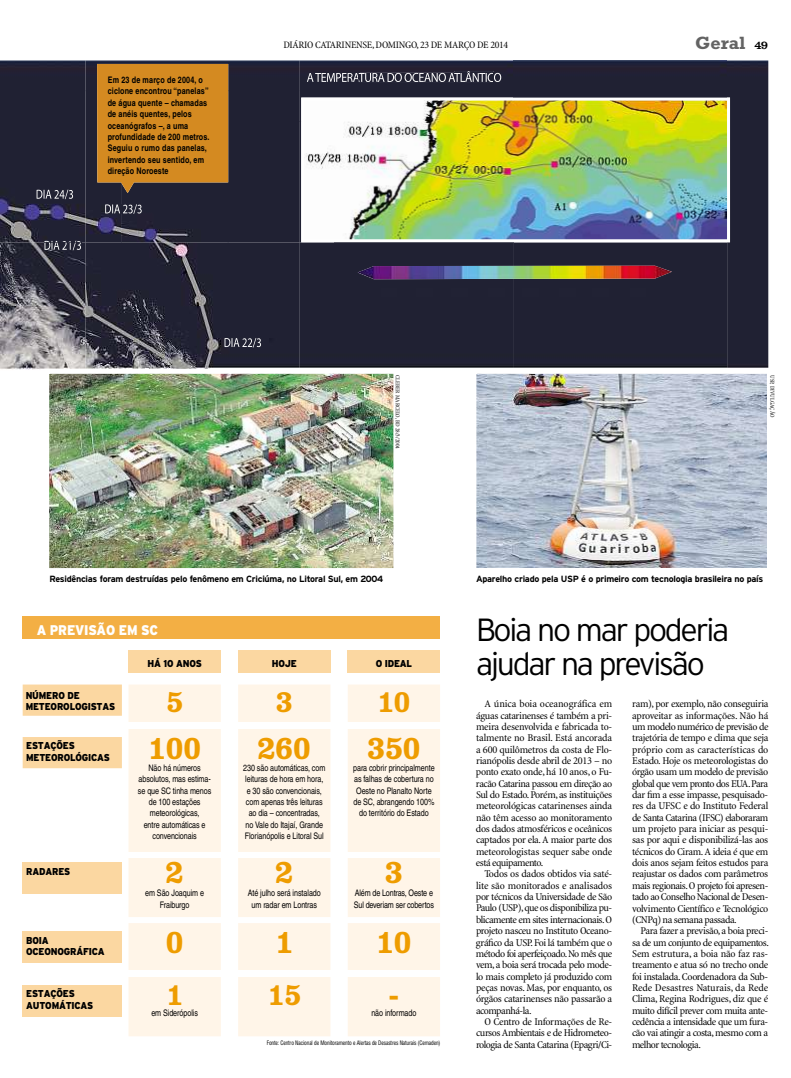
<style>
.page{position:relative;width:791px;height:1078px;background:#fff}
.page>*{position:absolute;margin:0;border:0;box-sizing:border-box;transform-origin:0 0}
.t1{font:300 32px/34px "Interstate Plus";letter-spacing:-.07em;color:#000}
.t2{font:32px "Clarendon Bold DTC";letter-spacing:-.02em;color:#ee9c00}
.t3{font:30px "Clarendon Bold DTC";color:#ee9c00}
.t4{font:700 18px "Rockwell";color:#636363}
.t5{font:900 14px "Interstate";letter-spacing:-.02em;color:#fff;scale:.9 1}
.t6{font:condensed 10.5px/11.3px "Minion";letter-spacing:-.04em;color:#000;text-align:justify;scale:1.1 1}
.t7{font:900 10px/11.3px "Interstate";letter-spacing:-.02em;color:#000;scale:.9 1}
.t8{font:condensed 10px "Minion";letter-spacing:-.025em;color:#000;scale:1.1 1}
.t9{font:9px/11.3px "Helvetica";letter-spacing:-.01em;color:#000;text-align:center;scale:.8 1}
.t10{font:700 9px/11.3px "Helvetica";letter-spacing:.02em;color:#000;scale:.8 1}
.t11{font:700 9px "Interstate Plus";letter-spacing:-.03em;color:#000}
.t12{font:6px "Helvetica Con";letter-spacing:-.02em;color:#000;scale:.9 1}
.t13{font:condensed 6px "Minion";color:#000}
.s1{font-family:"Clarendon";font-weight:400;font-size:12px;color:#000}
</style>
<div class="page">
<img style="left:0;top:60px;width:86px;height:310px">
<img style="left:86px;top:60px;width:213px;height:31px">
<img style="left:86px;top:91px;width:35px;height:151px">
<div style="left:228px;top:91px;width:71px;height:151px;background:#202133"></div>
<img style="left:121px;top:193px;width:107px;height:49px">
<img style="left:299px;top:60px;width:214px;height:61px">
<img style="left:299px;top:121px;width:2px;height:121px">
<img style="left:513px;top:60px;width:214px;height:38px">
<div style="left:727px;top:60px;width:41px;height:308px;background:#202133"></div>
<img style="left:86px;top:242px;width:641px;height:127px">
<img style="left:225px;top:338px;width:36px;height:9px">
<img style="left:105px;top:204px;width:37px;height:10px">
<img style="left:37px;top:189px;width:36px;height:10px">
<img style="left:45px;top:241px;width:36px;height:1px">
<img style="left:45px;top:242px;width:36px;height:8px">
<svg style="left:307px;top:73px;width:7px;height:9px"></svg>
<img style="left:315px;top:73px;width:44px;height:9px">
<img style="left:360px;top:73px;width:94px;height:9px">
<img style="left:455px;top:71px;width:39px;height:11px">
<svg style="left:494px;top:73px;width:7px;height:9px"></svg>
<img style="left:301px;top:98px;width:429px;height:144px">
<img style="left:381px;top:288px;width:16px;height:8px">
<img style="left:417px;top:288px;width:15px;height:8px">
<img style="left:451px;top:288px;width:16px;height:8px">
<img style="left:488px;top:288px;width:16px;height:8px">
<img style="left:523px;top:288px;width:15px;height:8px">
<img style="left:560px;top:288px;width:15px;height:8px">
<img style="left:593px;top:288px;width:15px;height:8px">
<img style="left:630px;top:288px;width:16px;height:8px">
<img style="left:358px;top:266px;width:314px;height:13px">
<svg style="left:129px;top:684px;width:311px;height:352px;background:#fff6ea"></svg>
<svg style="left:23px;top:684px;width:99px;height:84px"></svg>
<div style="left:23px;top:616px;width:417px;height:23px;background:#f3af44"></div>
<div style="left:129px;top:650px;width:92px;height:23px;background:#fbd7a1"></div>
<img style="left:44px;top:369px;width:350px;height:200px">
<svg style="left:476px;top:373px;width:291px;height:195px;background:#b6bdc8"></svg>
<div style="left:238px;top:650px;width:92px;height:23px;background:#fbd7a1"></div>
<div style="left:23px;top:862px;width:99px;height:31px;background:#fbd7a1"></div>
<div style="left:23px;top:931px;width:99px;height:31px;background:#fbd7a1"></div>
<div style="left:23px;top:984px;width:99px;height:32px;background:#fbd7a1"></div>
<div style="left:48px;top:722px;width:532px;height:6px;background:#fff"></div>
<svg style="left:48px;top:851px;width:392px;height:71px;fill:#fff5e8"></svg>
<div style="left:48px;top:970px;width:532px;height:6px;background:#fff"></div>
<div style="left:348px;top:650px;width:92px;height:23px;background:#fbd7a1"></div>
<img style="left:97px;top:64px;width:131px;height:129px">
<p class="t10" style="left:108px;top:74px;width:129px">Em 23 de março de 2004, o ciclone encontrou “panelas” de água quente – chamadas de anéis quentes, pelos oceanógrafos –, a uma profundidade de 200 metros.<br>Seguiu o rumo das panelas, invertendo seu sentido, em direção Noroeste</p>
<p class="t8" style="left:283px;top:40px;width:206px">DIÁRIO CATARINENSE, DOMINGO, 23 DE MARÇO DE 2014</p>
<h3 class="t4" style="left:695px;top:32px;width:75px">Geral <span class="s1">49</span></h3>
<p class="t13" style="left:401px;top:375px;width:75px;rotate:90deg">CLEBER MARCELO, BD 28/3/2004</p>
<p class="t13" style="left:775px;top:375px;width:44px;rotate:90deg">USP, DIVULGAÇÃO</p>
<p class="t11" style="left:49px;top:574px;width:335px">Residências foram destruídas pelo fenômeno em Criciúma, no Litoral Sul, em 2004</p>
<p class="t11" style="left:476px;top:574px;width:289px">Aparelho criado pela USP é o primeiro com tecnologia brasileira no país</p>
<h3 class="t5" style="left:37px;top:622px;width:137px">A PREVISÃO EM SC</h3>
<p class="t7" style="left:147px;top:657px;width:62px">HÁ 10 ANOS</p>
<p class="t7" style="left:272px;top:657px;width:29px">HOJE</p>
<h2 class="t3" style="left:166px;top:685px;width:19px">5</h2>
<p class="t7" style="left:26px;top:689px;width:101px">NÚMERO DE<br>METEOROLOGISTAS</p>
<p class="t7" style="left:26px;top:739px;width:95px">ESTAÇÕES<br>METEOROLÓGICAS</p>
<h2 class="t3" style="left:276px;top:685px;width:19px">3</h2>
<h1 class="t2" style="left:257px;top:730px;width:55px">260</h1>
<p class="t9" style="left:243px;top:762px;width:104px">230 são automáticas, com leituras de hora em hora, e 30 são convencionais, com apenas três leituras ao dia – concentradas,<br>no Vale do Itajaí, Grande<br>Florianópolis e Litoral Sul</p>
<h1 class="t2" style="left:148px;top:730px;width:55px">100</h1>
<p class="t9" style="left:138px;top:762px;width:93px">Não há números absolutos, mas estima&shy;se que SC tinha menos de 100 estações meteorológicas,<br>entre automáticas e convencionais</p>
<p class="t7" style="left:376px;top:657px;width:42px">O IDEAL</p>
<h2 class="t3" style="left:377px;top:685px;width:35px">10</h2>
<h1 class="t2" style="left:367px;top:730px;width:55px">350</h1>
<p class="t9" style="left:353px;top:762px;width:103px">para cobrir principalmente as falhas de cobertura no<br>Oeste no Planalto Norte de SC, abrangendo 100% do território do Estado</p>
<p class="t7" style="left:26px;top:865px;width:51px">RADARES</p>
<p class="t7" style="left:26px;top:934px;width:89px">BOIA<br>OCEONOGRÁFICA</p>
<p class="t7" style="left:26px;top:987px;width:76px">ESTAÇÕES<br>AUTOMÁTICAS</p>
<h1 class="t2" style="left:166px;top:854px;width:20px">2</h1>
<p class="t9" style="left:145px;top:887px;width:75px">em São Joaquim e<br>Fraiburgo</p>
<h1 class="t2" style="left:166px;top:923px;width:20px">0</h1>
<h2 class="t3" style="left:166px;top:977px;width:19px">1</h2>
<p class="t9" style="left:151px;top:1006px;width:60px">em Siderópolis</p>
<h1 class="t2" style="left:275px;top:854px;width:20px">2</h1>
<p class="t9" style="left:248px;top:887px;width:93px">Até julho será instalado um radar em Lontras</p>
<h1 class="t2" style="left:275px;top:923px;width:20px">1</h1>
<h1 class="t2" style="left:385px;top:854px;width:20px">3</h1>
<p class="t9" style="left:354px;top:887px;width:102px;text-align:left">Além de Lontras, Oeste e<br>Sul deveriam ser cobertos</p>
<h1 class="t2" style="left:376px;top:923px;width:37px">10</h1>
<h2 class="t3" style="left:267px;top:977px;width:35px">15</h2>
<h2 class="t3" style="left:389px;top:977px;width:10px">-</h2>
<p class="t9" style="left:371px;top:1006px;width:58px">não informado</p>
<p class="t12" style="left:267px;top:1038px;width:194px">Fonte: Centro Nacional de Monitoramento e Alertas de Desastres Naturais (Cemaden)</p>
<h1 class="t1" style="left:476px;top:612px;width:255px">Boia no mar poderia ajudar na previsão</h1>
<p class="t6" style="left:476px;top:698px;width:125px;text-indent:9px">A única boia oceanográfica em águas catarinenses é também a pri&shy;meira desenvolvida e fabricada to&shy;talmente no Brasil. Está ancorada a 600 quilômetros da costa de Flo&shy;rianópolis desde abril de 2013 – no ponto exato onde, há 10 anos, o Fu&shy;racão Catarina passou em direção ao Sul do Estado.Porém,as instituições meteorológicas catarinenses ainda não têm acesso ao monitoramento dos dados atmosféricos e oceânicos captados por ela.A maior parte dos meteorologistas sequer sabe onde está equipamento.</p>
<p class="t6" style="left:476px;top:868px;width:125px;text-indent:9px">Todos os dados obtidos via saté&shy;lite são monitorados e analisados por técnicos da Universidade de São Paulo (USP), que os disponibiliza pu&shy;blicamente em sites internacionais.O projeto nasceu no Instituto Oceano&shy;gráfico da USP. Foi lá também que o método foi aperfeiçoado. No mês que vem, a boia será trocada pelo mode&shy;lo mais completo já produzido com peças novas. Mas, por enquanto, os órgãos catarinenses não passarão a acompanhá-la.</p>
<p class="t6" style="left:476px;top:1015px;width:125px;text-indent:9px">O Centro de Informações de Re&shy;cursos Ambientais e de Hidrometeo&shy;rologia de Santa Catarina (Epagri/Ci-</p>
<p class="t6" style="left:632px;top:698px;width:125px">ram), por exemplo, não conseguiria aproveitar as informações. Não há um modelo numérico de previsão de trajetória de tempo e clima que seja próprio com as características do Estado. Hoje os meteorologistas do órgão usam um modelo de previsão global que vem pronto dos EUA.Para dar fim a esse impasse,pesquisado&shy;res da UFSC e do Instituto Federal de Santa Catarina (IFSC) elaboraram um projeto para iniciar as pesqui&shy;sas por aqui e disponibilizá-las aos técnicos do Ciram. A ideia é que em dois anos sejam feitos estudos para reajustar os dados com parâmetros mais regionais. O projeto foi apresen&shy;tado ao Conselho Nacional de Desen&shy;volvimento Científico e Tecnológico (CNPq) na semana passada.</p>
<p class="t6" style="left:632px;top:925px;width:126px;text-indent:9px">Para fazer a previsão,a boia preci&shy;sa de um conjunto de equipamentos.<br>Sem estrutura, a boia não faz ras&shy;treamento e atua só no trecho onde foi instalada. Coordenadora da Sub-Rede Desastres Naturais, da Rede Clima, Regina Rodrigues, diz que é muito difícil prever com muita ante&shy;cedência a intensidade que um fura&shy;cão vai atingir a costa,mesmo com a melhor tecnologia.</p>
</div>
